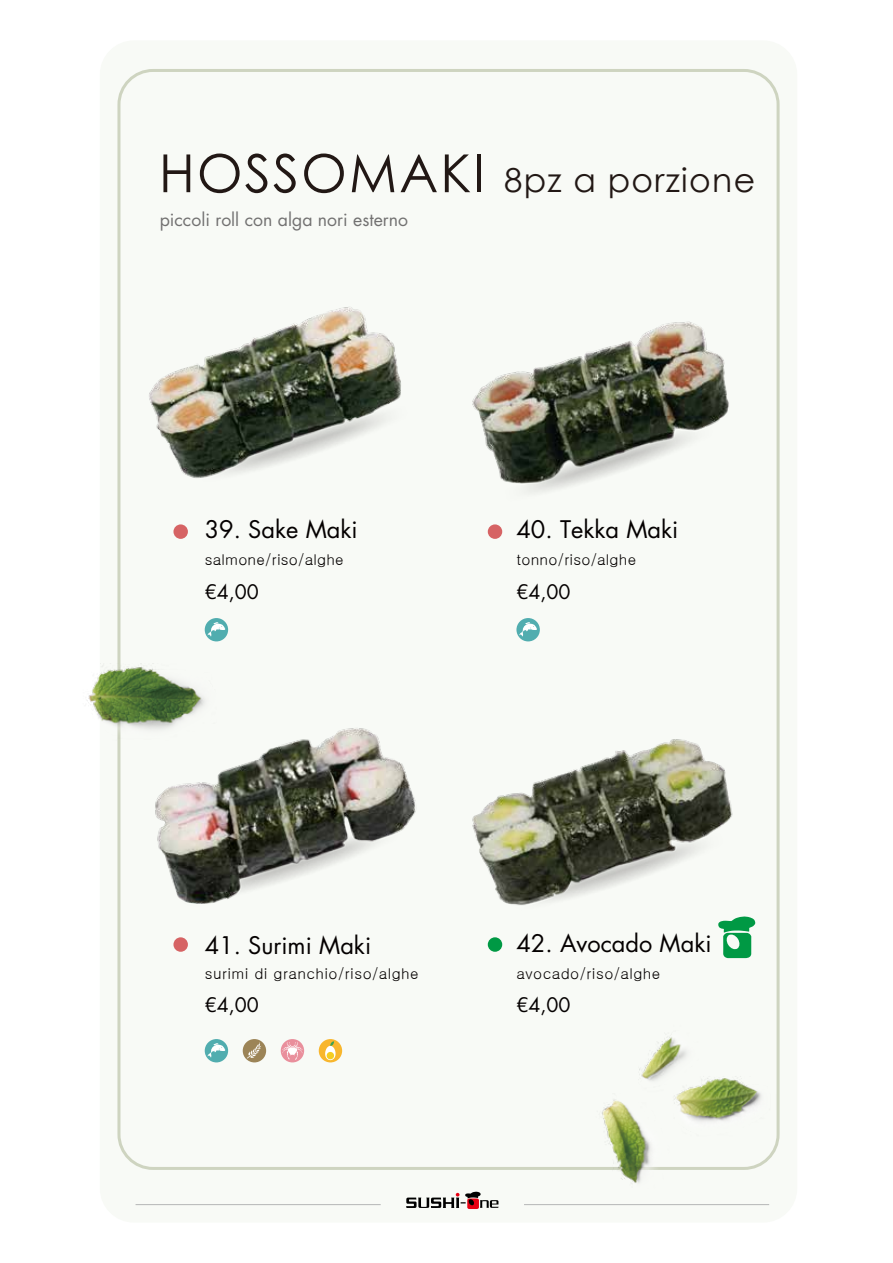
<style>
.page{position:relative;width:893px;height:1263px;background:#fff}
.page>*{position:absolute;margin:0;border:0;box-sizing:border-box;transform-origin:0 0}
.t1{font:33px "Century Gothic";letter-spacing:.04em;color:#221815}
.t2{font:23.55px "Futura Std";color:#040000}
.t3{font:19.5px "Futura Std";color:#040000}
.t4{font:17.7px "Futura Std";color:#727171}
.t5{font:15px "Gulim";letter-spacing:.03em;color:#040000}
.s1{font-size:52.5px}
</style>
<div class="page">
<div style="left:100px;top:40px;width:697px;height:1182px;background:#f8faf6;border-radius:34px"></div>
<div style="left:205px;top:618px;width:23px;height:23px;background:#51adaf;border-radius:50%"></div>
<svg style="left:208px;top:622px;width:17px;height:15px"></svg>
<svg style="left:516px;top:618px;width:24px;height:23px"></svg>
<svg style="left:519px;top:622px;width:18px;height:15px"></svg>
<div style="left:243px;top:1039px;width:23px;height:23px;background:#9c8457;border-radius:50%"></div>
<svg style="left:247px;top:1042px;width:14px;height:16px"></svg>
<div style="left:319px;top:1039px;width:23px;height:23px;background:#f8b62d;border-radius:50%"></div>
<svg style="left:325px;top:1041px;width:11px;height:19px"></svg>
<div style="left:327px;top:1052px;width:7px;height:7px;background:#f5cd21;border-radius:50%"></div>
<div style="left:205px;top:1039px;width:23px;height:23px;background:#51adaf;border-radius:50%"></div>
<svg style="left:208px;top:1043px;width:17px;height:15px"></svg>
<div style="left:281px;top:1039px;width:23px;height:23px;background:#e98f9c;border-radius:50%"></div>
<svg style="left:282px;top:1041px;width:21px;height:19px"></svg>
<img style="left:87px;top:651px;width:55px;height:72px">
<img style="left:564px;top:1009px;width:216px;height:196px">
<img style="left:118px;top:260px;width:283px;height:287px">
<img style="left:472px;top:667px;width:308px;height:317px">
<img style="left:472px;top:260px;width:308px;height:316px">
<img style="left:110px;top:667px;width:306px;height:317px">
<div style="left:488px;top:524px;width:14px;height:15px;background:#d66364;border-radius:50%"></div>
<hr style="left:136px;top:1204px;width:245px;height:1px;background:#b5b6b6">
<hr style="left:524px;top:1204px;width:245px;height:1px;background:#b5b6b6">
<svg style="left:406px;top:1191px;width:92px;height:18px"></svg>
<h1 class="t1" style="left:159px;top:157px;width:598px"><span class="s1">HOSSOMAKI</span> 8pz a porzione</h1>
<p class="t4" style="left:160px;top:208px;width:250px">piccoli roll con alga nori esterno</p>
<h2 class="t2" style="left:205px;top:514px;width:154px">39. Sake Maki</h2>
<p class="t5" style="left:205px;top:552px;width:140px">salmone/riso/alghe</p>
<h3 class="t3" style="left:205px;top:579px;width:56px">€4,00</h3>
<h2 class="t2" style="left:516px;top:514px;width:163px">40. Tekka Maki</h2>
<p class="t5" style="left:516px;top:552px;width:121px">tonno/riso/alghe</p>
<h3 class="t3" style="left:516px;top:579px;width:56px">€4,00</h3>
<h2 class="t2" style="left:205px;top:930px;width:168px">41. Surimi Maki</h2>
<p class="t5" style="left:205px;top:966px;width:216px">surimi di granchio/riso/alghe</p>
<h2 class="t2" style="left:516px;top:928px;width:197px">42. Avocado Maki</h2>
<p class="t5" style="left:516px;top:966px;width:145px">avocado/riso/alghe</p>
<h3 class="t3" style="left:205px;top:993px;width:56px">€4,00</h3>
<h3 class="t3" style="left:516px;top:993px;width:56px">€4,00</h3>
</div>
